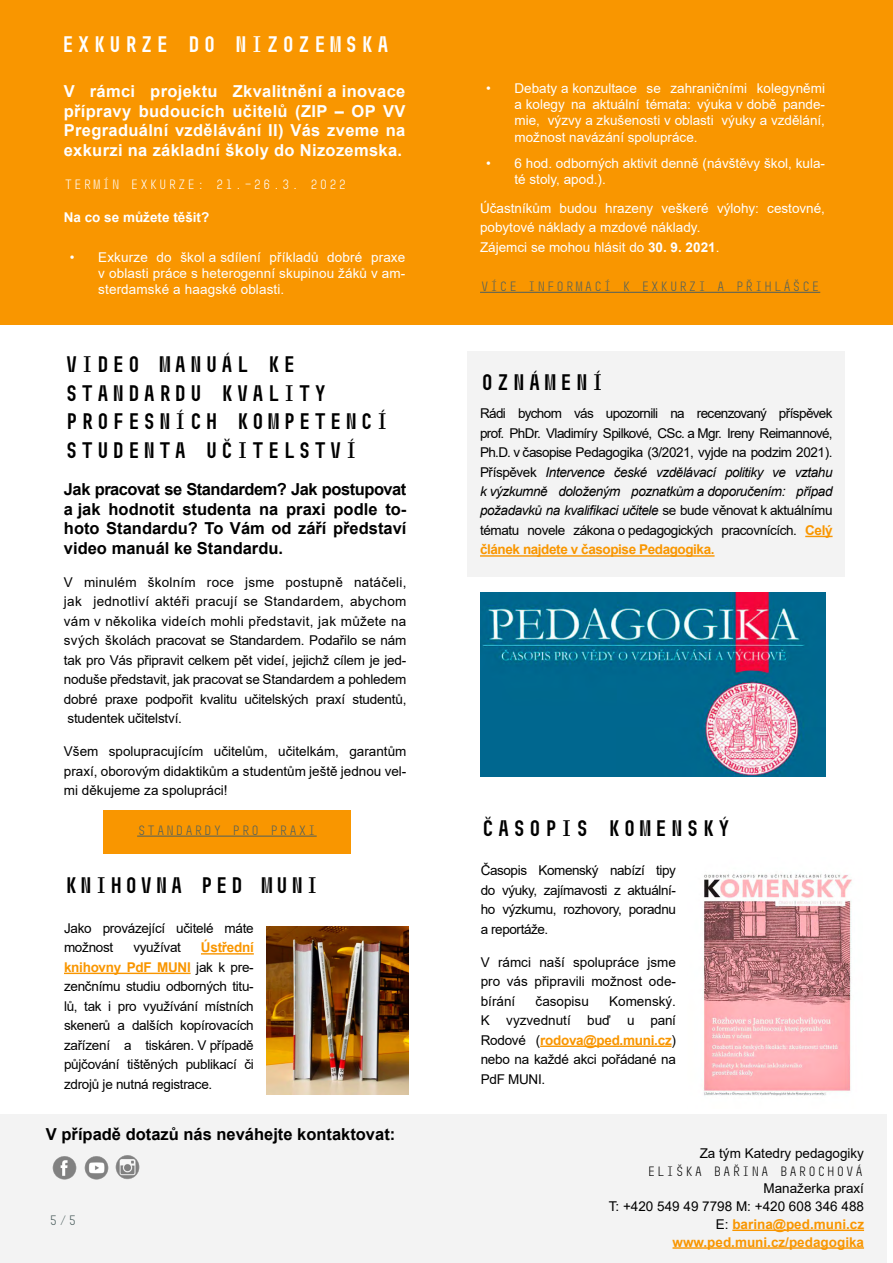
<style>
.page{position:relative;width:893px;height:1263px;background:#fff}
.page>*{position:absolute;margin:0;border:0;box-sizing:border-box;transform-origin:0 0}
.t1{font:700 22.5px/28.5px "Muni";letter-spacing:-.01em;color:#000}
.t2{font:700 22.5px "Muni";color:#fff}
.t3{font:700 22.5px "Muni";letter-spacing:-.03em;color:#000}
.t4{font:700 16.5px/19.5px "Arial";color:#000;text-align:justify}
.t5{font:700 16.5px/19.5px "Arial";letter-spacing:.02em;color:#fff;text-align:justify}
.t6{font:13.65px "Muni";color:#4d5f5f}
.t7{font:13.5px/19.5px "Arial";letter-spacing:-.015em;color:#000;text-align:justify}
.t8{font:13.5px/16.2px "Arial";color:#fff;text-align:justify}
.t9{font:13.5px "Muni";color:#4d5f5f}
.t10{font:13.5px "Muni";color:#fff}
.t11{font:13.5px "Muni";color:#000}
.t12{font:700 13.5px "Arial";color:#fff}
.s1{font-weight:700;color:#f99600}
.s2{font-weight:700}
.s3{font-style:italic}
</style>
<div class="page">
<div style="left:0;top:1114px;width:887px;height:149px;background:#f3f3f3"></div>
<hr style="left:732px;top:1229px;width:132px;height:2px;background:#f99600">
<hr style="left:672px;top:1247px;width:192px;height:2px;background:#f99600">
<img style="left:53px;top:1156px;width:23px;height:24px">
<img style="left:115px;top:1156px;width:24px;height:24px">
<img style="left:84px;top:1156px;width:24px;height:24px">
<hr style="left:201px;top:953px;width:53px;height:1px;background:#f99600">
<hr style="left:64px;top:973px;width:127px;height:1px;background:#f99600">
<img style="left:267px;top:926px;width:141px;height:168px">
<div style="left:467px;top:351px;width:378px;height:226px;background:#f3f3f3"></div>
<svg style="left:805px;top:536px;width:28px;height:1px"></svg>
<hr style="left:480px;top:555px;width:235px;height:2px;background:#f99600">
<img style="left:480px;top:592px;width:345px;height:184px">
<hr style="left:540px;top:1045px;width:131px;height:2px;background:#f99600">
<img style="left:703px;top:874px;width:149px;height:222px">
<div style="left:0;top:0;width:893px;height:325px;background:#f99600"></div>
<hr style="left:480px;top:292px;width:340px;height:1px;background:#4d5f5f">
<div style="left:103px;top:810px;width:247px;height:43px;background:#f99600"></div>
<hr style="left:137px;top:836px;width:180px;height:1px;background:#4d5f5f">
<h1 class="t2" style="left:60px;top:32px;width:332px">EXKURZE DO NIZOZEMSKA</h1>
<p class="t5" style="left:64px;top:82px;width:343px">V rámci projektu Zkvalitnění a inovace přípravy budoucích učitelů (ZIP – OP VV Pregraduální vzdělávání II) Vás zveme na exkurzi na základní školy do Nizozemska.</p>
<p class="t10" style="left:64px;top:177px;width:285px">TERMÍN EXKURZE: 21.–26.3. 2022</p>
<p class="t12" style="left:64px;top:207px;width:147px">Na co se můžete těšit?</p>
<p class="t8" style="left:98px;top:249px;width:309px;text-indent:-28px">• Exkurze do škol a sdílení příkladů dobré praxe v oblasti práce s heterogenní skupinou žáků v am&shy;sterdamské a haagské oblasti.</p>
<h1 class="t1" style="left:64px;top:350px;width:328px">VIDEO MANUÁL KE<br>STANDARDU KVALITY<br>PROFESNÍCH KOMPETENCÍ<br>STUDENTA UČITELSTVÍ</h1>
<p class="t4" style="left:64px;top:480px;width:344px">Jak pracovat se Standardem? Jak postupovat a jak hodnotit studenta na praxi podle to&shy;hoto Standardu? To Vám od září představí video manuál ke Standardu.</p>
<p class="t7" style="left:64px;top:572px;width:344px">V minulém školním roce jsme postupně natáčeli, jak jednotliví aktéři pracují se Standardem, abychom vám v několika videích mohli představit, jak můžete na svých školách pracovat se Standardem. Podařilo se nám tak pro Vás připravit celkem pět videí, jejichž cílem je jed&shy;noduše představit, jak pracovat se Standardem a pohledem dobré praxe podpořit kvalitu učitelských praxí studentů, studentek učitelství.</p>
<p class="t7" style="left:64px;top:742px;width:344px">Všem spolupracujícím učitelům, učitelkám, garantům praxí, oborovým didaktikům a studentům ještě jednou vel&shy;mi děkujeme za spolupráci!</p>
<p class="t9" style="left:137px;top:823px;width:181px">STANDARDY PRO PRAXI</p>
<h1 class="t3" style="left:63px;top:872px;width:258px">KNIHOVNA PED MUNI</h1>
<p class="t7" style="left:64px;top:918px;width:191px">Jako provázející učitelé máte možnost</p>
<p class="t7" style="left:64px;top:938px;width:191px;text-indent:137px"><span class="s1">Ústřední knihovny PdF MUNI</span> jak k pre&shy;zenčnímu studiu odborných titu&shy;lů, tak i pro využívání místních skenerů a dalších kopírovacích zařízení a tiskáren. V případě půjčování tištěných publikací či zdrojů je nutná registrace.</p>
<p class="t7" style="left:133px;top:938px;width:49px">využívat</p>
<p class="t4" style="left:46px;top:1125px;width:351px">V případě dotazů nás neváhejte kontaktovat:</p>
<p class="t6" style="left:49px;top:1213px;width:30px">5/5</p>
<p class="t8" style="left:514px;top:80px;width:312px;text-indent:-28px">• Debaty a konzultace se zahraničními kolegyněmi a kolegy na aktuální témata: výuka v době pande&shy;mie, výzvy a zkušenosti v oblasti výuky a vzdělání, možnost navázání spolupráce.</p>
<p class="t8" style="left:514px;top:155px;width:312px;text-indent:-28px">• 6 hod. odborných aktivit denně (návštěvy škol, kula&shy;té stoly, apod.).</p>
<p class="t8" style="left:480px;top:198px;width:346px;line-height:19.5px;text-align:left">Účastníkům budou hrazeny veškeré výlohy: cestovné, pobytové náklady a mzdové náklady.<br>Zájemci se mohou hlásit do <span class="s2">30. 9. 2021</span>.</p>
<p class="t9" style="left:480px;top:279px;width:342px">VÍCE INFORMACÍ K EXKURZI A PŘIHLÁŠCE</p>
<h1 class="t1" style="left:479px;top:367px;width:127px">OZNÁMENÍ</h1>
<p class="t7" style="left:480px;top:403px;width:354px">Rádi bychom vás upozornili na recenzovaný příspěvek prof. PhDr. Vladimíry Spilkové, CSc. a Mgr. Ireny Reimannové, Ph.D. v časopise Pedagogika (3/2021, vyjde na podzim 2021).<br>Příspěvek <span class="s3">Intervence české vzdělávací politiky ve vztahu k výzkumně doloženým poznatkům a doporučením: případ požadavků na kvalifikaci učitele</span> se bude věnovat k aktuálnímu tématu novele zákona o pedagogických pracovnících. <span class="s1">Celý článek najdete v časopise Pedagogika.</span></p>
<h1 class="t1" style="left:480px;top:813px;width:253px">ČASOPIS KOMENSKÝ</h1>
<p class="t7" style="left:481px;top:861px;width:197px">Časopis Komenský nabízí tipy do výuky, zajímavosti z aktuální&shy;ho výzkumu, rozhovory, poradnu a reportáže.</p>
<p class="t7" style="left:481px;top:952px;width:197px">V rámci naší spolupráce jsme pro vás připravili možnost ode&shy;bírání</p>
<p class="t7" style="left:481px;top:991px;width:197px;text-indent:128px">Komenský.<br>K vyzvednutí buď u paní Rodové (<span class="s1">rodova@ped.muni.cz</span>) nebo na každé akci pořádané na PdF MUNI.</p>
<p class="t7" style="left:536px;top:991px;width:55px">časopisu</p>
<p class="t7" style="left:700px;top:1143px;width:166px">Za tým Katedry pedagogiky</p>
<p class="t11" style="left:647px;top:1164px;width:219px">ELIŠKA BAŘINA BAROCHOVÁ</p>
<p class="t7" style="left:609px;top:1180px;width:257px;line-height:17.7px;text-align:right">Manažerka praxí<br>T: +420 549 49 7798 M: +420 608 346 488<br>E: <span class="s1">barina@ped.muni.cz www.ped.muni.cz/pedagogika</span></p>
</div>
